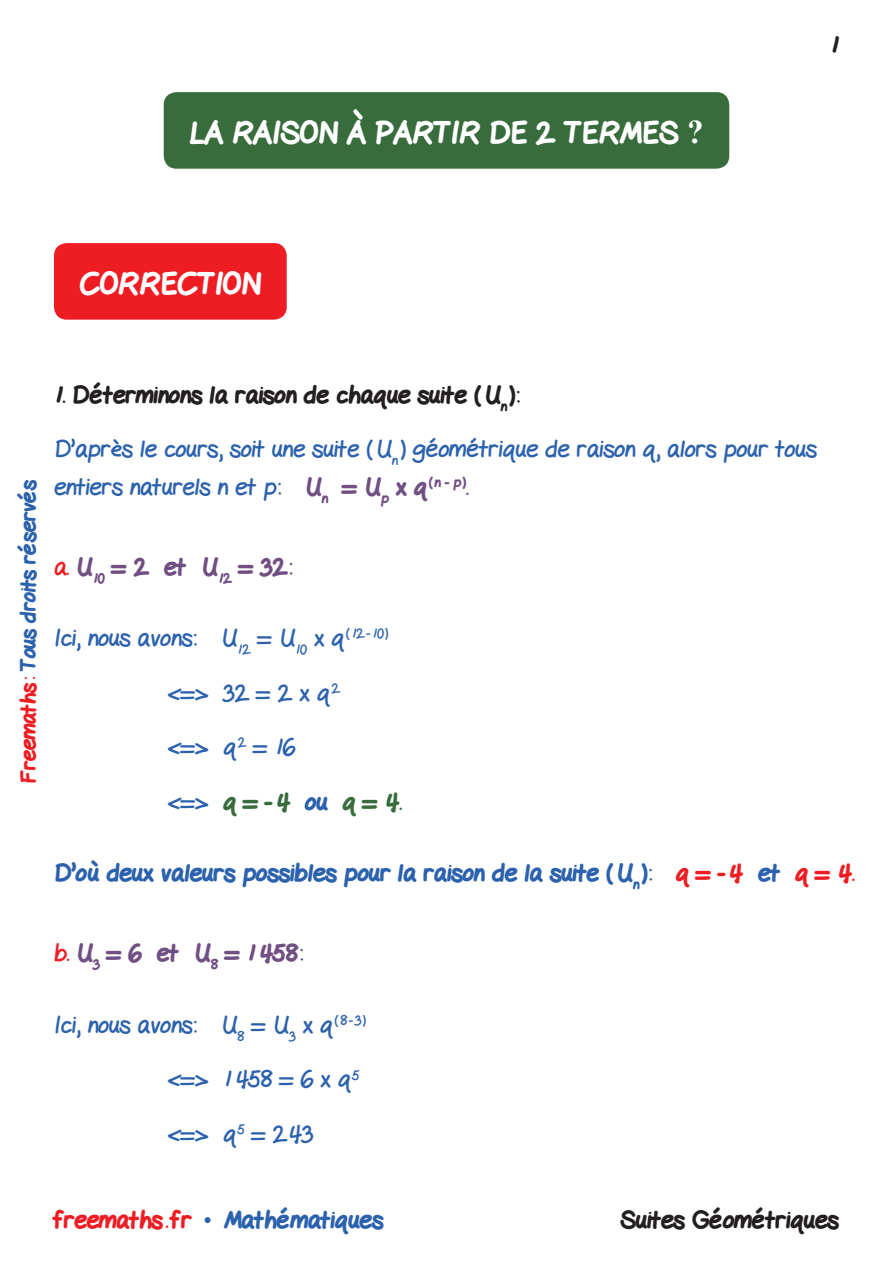
<style>
.page{position:relative;width:893px;height:1263px;background:#fff}
.page>*{position:absolute;margin:0;border:0;box-sizing:border-box;transform-origin:0 0}
.t1{font:800 30px "Gel Pen";color:#fff}
.t2{font:24px/37.5px "Gel Pen";color:#2c62ad}
.t3{font:800 24px "Gel Pen";color:#2c62ad}
.t4{font:800 24px "Gel Pen";color:#231f20}
.t5{font:800 24px "Gel Pen";color:#704f83}
.t6{font:800 24px "Gel Pen";color:#386c3d}
.t7{font:800 21px "Gel Pen";letter-spacing:-.01em;color:#2c62ad}
.s1{font-family:"Times New Roman";font-weight:700;font-size:33px}
.s2{color:#ee1d23}
.s3{font-weight:800;color:#704f83}
.s4{font-weight:400;color:#ee1d23}
.s5{font-weight:400;color:#2c62ad}
.s6{color:#2c62ad}
.s7{font-family:"Times New Roman";font-weight:400}
</style>
<div class="page">
<div style="left:54px;top:243px;width:233px;height:77px;background:#ee1d23;border-radius:13px"></div>
<div style="left:164px;top:92px;width:565px;height:77px;background:#386c3d;border-radius:13px"></div>
<svg style="left:353px;top:109px;width:10px;height:11px"></svg>
<p class="t1" style="left:189px;top:111px;width:516px">LA RAISON A PARTIR DE 2 TERMES <span class="s1">?</span></p>
<p class="t4" style="left:830px;top:27px;width:10px">1</p>
<p class="t1" style="left:80px;top:262px;width:183px">CORRECTION</p>
<p class="t7" style="left:13px;top:783px;width:305px;rotate:-90deg"><span class="s2">Freemaths:</span> Tous droits réservés</p>
<p class="t4" style="left:54px;top:377px;width:467px">1. Déterminons la raison de chaque suite (U<sub>n</sub> ):</p>
<p class="t2" style="left:54px;top:428px;width:764px">D’après le cours, soit une suite (U<sub>n</sub> ) géométrique de raison q, alors pour tous entiers naturels n et p: <span class="s3">U</span><sub>n</sub> <span class="s3">= U</span><sub>p</sub> <span class="s3">x q</span><sup>(</sup> <sup>n</sup> <sup>-</sup> <sup>p)</sup><span class="s3">.</span></p>
<p class="t5" style="left:54px;top:549px;width:240px"><span class="s4">a.</span> U<sub>10</sub> = 2 et U<sub>12</sub> = 32:</p>
<p class="t2" style="left:54px;top:617px;width:336px">Ici, nous avons: U<sub>12</sub> = U<sub>10</sub> x q<sup>(12-10</sup> <sup>)</sup></p>
<p class="t2" style="left:168px;top:671px;width:174px">&lt;=&gt; 32 = 2 x q<sup>2</sup></p>
<p class="t2" style="left:168px;top:726px;width:129px">&lt;=&gt; q<sup>2</sup> = 16</p>
<p class="t6" style="left:168px;top:784px;width:235px"><span class="s5">&lt;=&gt;</span> q = -4 <span class="s6">ou</span> q = 4.</p>
<p class="t3" style="left:54px;top:856px;width:802px">D’où deux valeurs possibles pour la raison de la suite (U<sub>n</sub> ): <span class="s2">q = -4</span> et <span class="s2">q = 4.</span></p>
<p class="t5" style="left:54px;top:936px;width:250px"><span class="s4">b.</span> U<sub>3</sub> = 6 et U<sub>8</sub> = 1458:</p>
<p class="t2" style="left:54px;top:1003px;width:313px">Ici, nous avons: U<sub>8</sub> = U<sub>3</sub> x q<sup>(8-</sup> <sup>3</sup> <sup>)</sup></p>
<p class="t2" style="left:168px;top:1058px;width:193px">&lt;=&gt; 1458 = 6 x q<sup>5</sup></p>
<p class="t2" style="left:168px;top:1112px;width:147px">&lt;=&gt; q<sup>5</sup> = 243</p>
<p class="t3" style="left:54px;top:1202px;width:331px"><span class="s2">freemaths . fr</span> <span class="s7">•</span> Mathématiques</p>
<p class="t4" style="left:620px;top:1202px;width:220px">Suites Géométriques</p>
</div>
